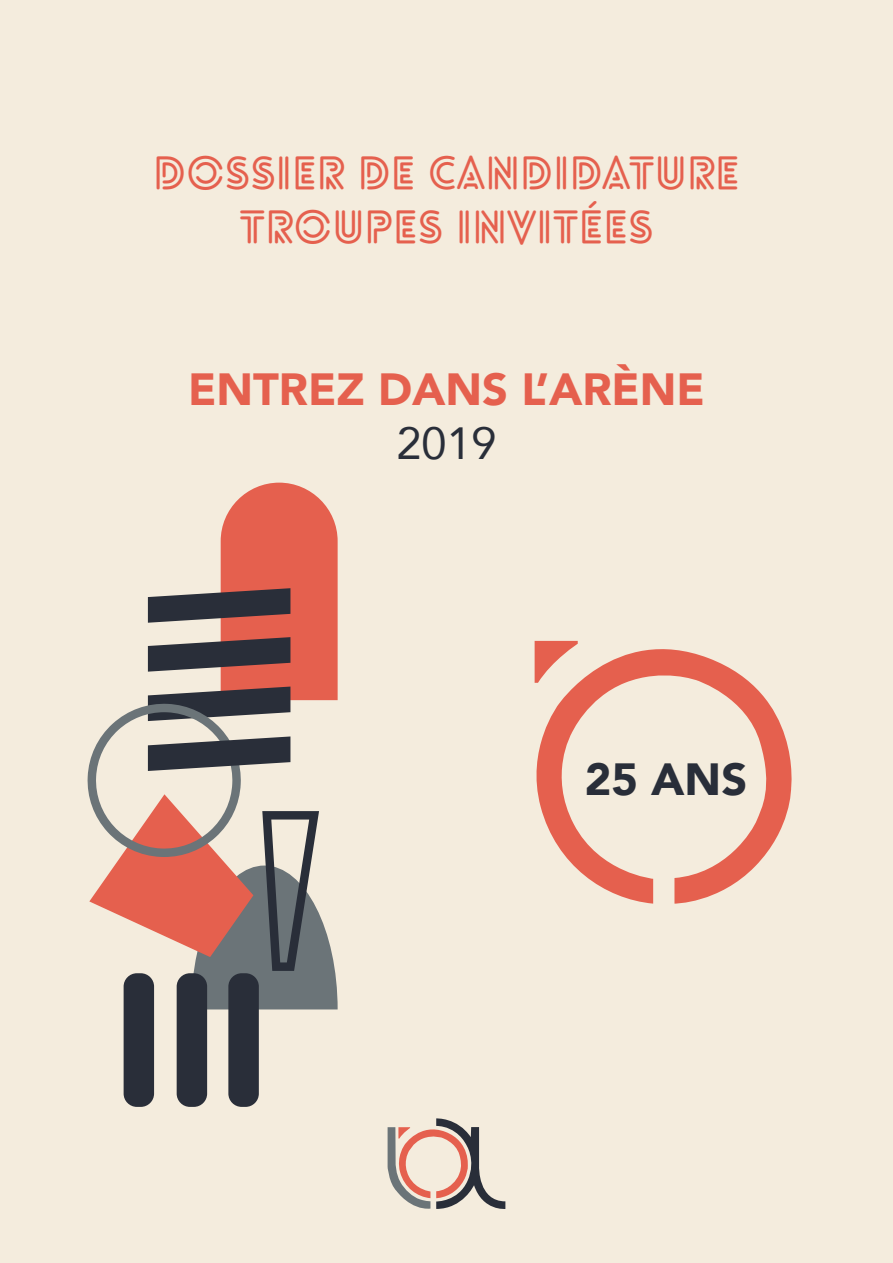
<style>
.page{position:relative;width:893px;height:1263px;background:#f4ecdd}
.page>*{position:absolute;margin:0;border:0;box-sizing:border-box;transform-origin:0 0}
.t1{font:700 45px "Lovelo Line";color:#e5604e}
.t2{font:900 45px "Avenir";color:#e5604e}
.t3{font:900 45px "Avenir";color:#292e39}
.t4{font:45px "Avenir";color:#292e39}
</style>
<div class="page">
<div style="left:124px;top:973px;width:30px;height:134px;background:#292e39;border-radius:13px"></div>
<div style="left:177px;top:973px;width:30px;height:134px;background:#292e39;border-radius:13px"></div>
<div style="left:228px;top:973px;width:31px;height:134px;background:#292e39;border-radius:13px"></div>
<svg style="left:87px;top:483px;width:251px;height:526px"></svg>
<svg style="left:388px;top:1118px;width:117px;height:91px"></svg>
<svg style="left:534px;top:640px;width:258px;height:264px"></svg>
<p class="t1" style="left:153px;top:145px;width:588px">DOSSIER DE CANDIDATURE</p>
<p class="t1" style="left:239px;top:199px;width:416px">TROUPES INVITÉES</p>
<p class="t2" style="left:188px;top:351px;width:518px">ENTREZ DANS L’ARÈNE</p>
<p class="t4" style="left:396px;top:407px;width:102px">2019</p>
<p class="t3" style="left:585px;top:740px;width:164px">25 ANS</p>
</div>
